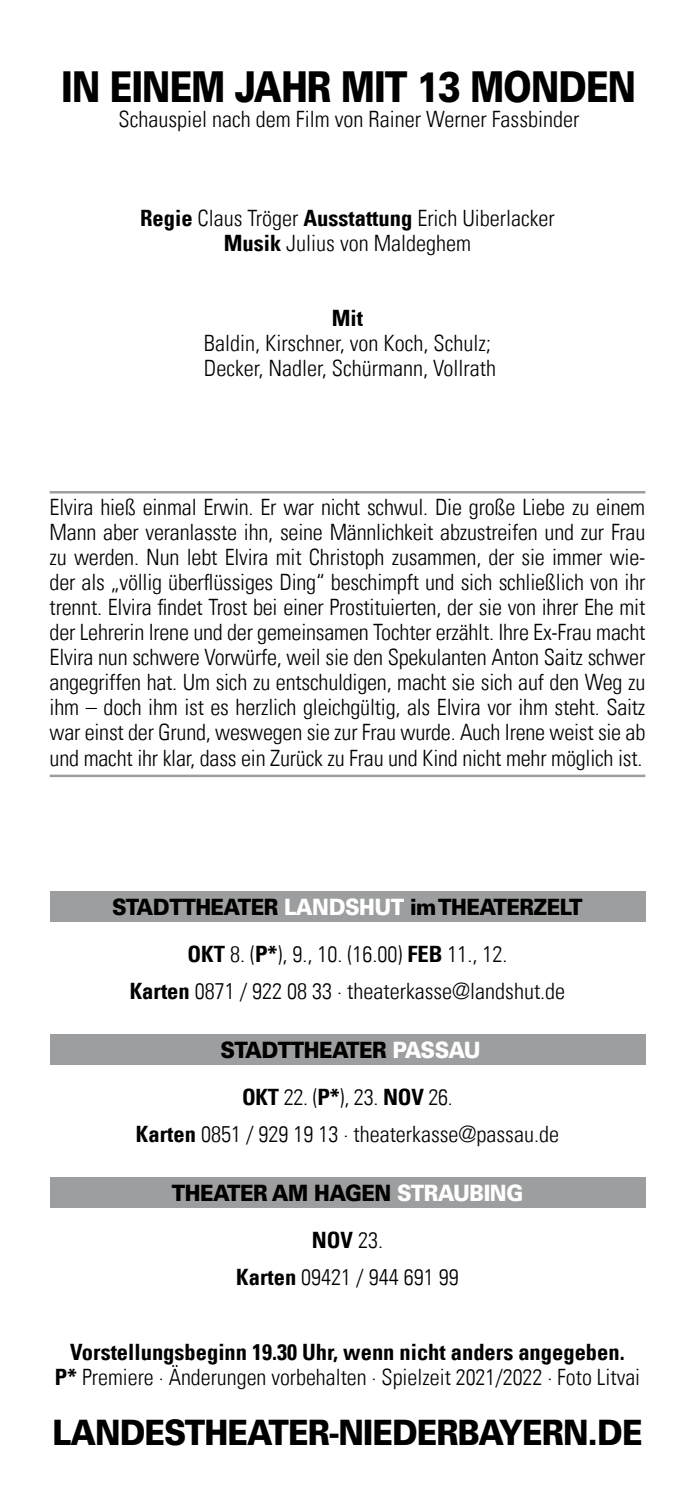
<style>
.page{position:relative;width:695px;height:1489px;background:#fff}
.page>*{position:absolute;margin:0;border:0;box-sizing:border-box;transform-origin:0 0}
.t1{font:900 42.5px "Univers LT Pro 75";letter-spacing:-.025em;color:#000;scale:.8 1}
.t2{font:900 35px "Univers LT Pro 75";letter-spacing:-.03em;color:#000;scale:.88 1}
.t3{font:22.5px/25px "Univers Com 47 Light Cond";color:#000;text-align:center}
.t4{font:900 22.5px "Univers LT Pro 75";letter-spacing:-.025em;color:#000;scale:.9 1}
.t5{font:22.5px "Univers Com 67 Bold Cond";color:#000}
.s1{font-family:"Univers Com 67 Bold Cond"}
.s2{color:#fff}
.s3{font-family:"Univers Com 47 Light Cond"}
</style>
<div class="page">
<hr style="left:50px;top:491px;width:595px;height:2px;background:#9c9e9f">
<hr style="left:50px;top:774px;width:595px;height:3px;background:#9c9e9f">
<div style="left:50px;top:891px;width:595px;height:30px;background:#9c9e9f"></div>
<div style="left:50px;top:1034px;width:595px;height:30px;background:#9c9e9f"></div>
<div style="left:50px;top:1177px;width:595px;height:30px;background:#9c9e9f"></div>
<h1 class="t1" style="left:61px;top:57px;width:719px">IN EINEM JAHR MIT 13 MONDEN</h1>
<p class="t3" style="left:118px;top:106px;width:462px">Schauspiel nach dem Film von Rainer Werner Fassbinder</p>
<p class="t3" style="left:140px;top:205px;width:416px"><span class="s1">Regie</span> Claus Tröger <span class="s1">Ausstattung</span> Erich Uiberlacker<br><span class="s1">Musik</span> Julius von Maldeghem</p>
<p class="t5" style="left:332px;top:304px;width:33px">Mit</p>
<p class="t3" style="left:204px;top:330px;width:294px;text-align:left">Baldin, Kirschner, von Koch, Schulz;<br>Decker, Nadler, Schürmann, Vollrath</p>
<p class="t3" style="left:50px;top:495px;width:597px;text-align:justify">Elvira hieß einmal Erwin. Er war nicht schwul. Die große Liebe zu einem Mann aber veranlasste ihn, seine Männlichkeit abzustreifen und zur Frau zu werden. Nun lebt Elvira mit Christoph zusammen, der sie immer wie&shy;der als „völlig überflüssiges Ding“ beschimpft und sich schließlich von ihr trennt. Elvira findet Trost bei einer Prostituierten, der sie von ihrer Ehe mit der Lehrerin Irene und der gemeinsamen Tochter erzählt. Ihre Ex-Frau macht Elvira nun schwere Vorwürfe, weil sie den Spekulanten Anton Saitz schwer angegriffen hat. Um sich zu entschuldigen, macht sie sich auf den Weg zu ihm – doch ihm ist es herzlich gleichgültig, als Elvira vor ihm steht. Saitz war einst der Grund, weswegen sie zur Frau wurde. Auch Irene weist sie ab und macht ihr klar, dass ein Zurück zu Frau und Kind nicht mehr möglich ist.</p>
<p class="t4" style="left:112px;top:890px;width:524px">STADTTHEATER <span class="s2">LANDSHUT</span> im THEATERZELT</p>
<p class="t3" style="left:130px;top:935px;width:437px;line-height:37.5px"><span class="s1">OKT</span> 8. (<span class="s1">P*</span>), 9., 10. (16.00) <span class="s1">FEB</span> 11., 12.<br><span class="s1">Karten</span> 0871 / 922 08 33 · theaterkasse@landshut.de</p>
<p class="t4" style="left:221px;top:1033px;width:290px">STADTTHEATER <span class="s2">PASSAU</span></p>
<p class="t3" style="left:136px;top:1078px;width:424px;line-height:37.5px"><span class="s1">OKT</span> 22. (<span class="s1">P*</span>), 23. <span class="s1">NOV</span> 26.<br><span class="s1">Karten</span> 0851 / 929 19 13 · theaterkasse@passau.de</p>
<p class="t4" style="left:172px;top:1176px;width:392px">THEATER AM HAGEN <span class="s2">STRAUBING</span></p>
<p class="t5" style="left:312px;top:1225px;width:73px">NOV <span class="s3">23.</span></p>
<p class="t3" style="left:236px;top:1264px;width:224px"><span class="s1">Karten</span> 09421 / 944 691 99</p>
<p class="t5" style="left:70px;top:1338px;width:555px">Vorstellungsbeginn 19.30 Uhr, wenn nicht anders angegeben.</p>
<p class="t3" style="left:55px;top:1364px;width:586px"><span class="s1">P*</span> Premiere · Änderungen vorbehalten · Spielzeit 2021/2022 · Foto Litvai</p>
<h2 class="t2" style="left:52px;top:1408px;width:672px">LANDESTHEATER-NIEDERBAYERN.DE</h2>
</div>
